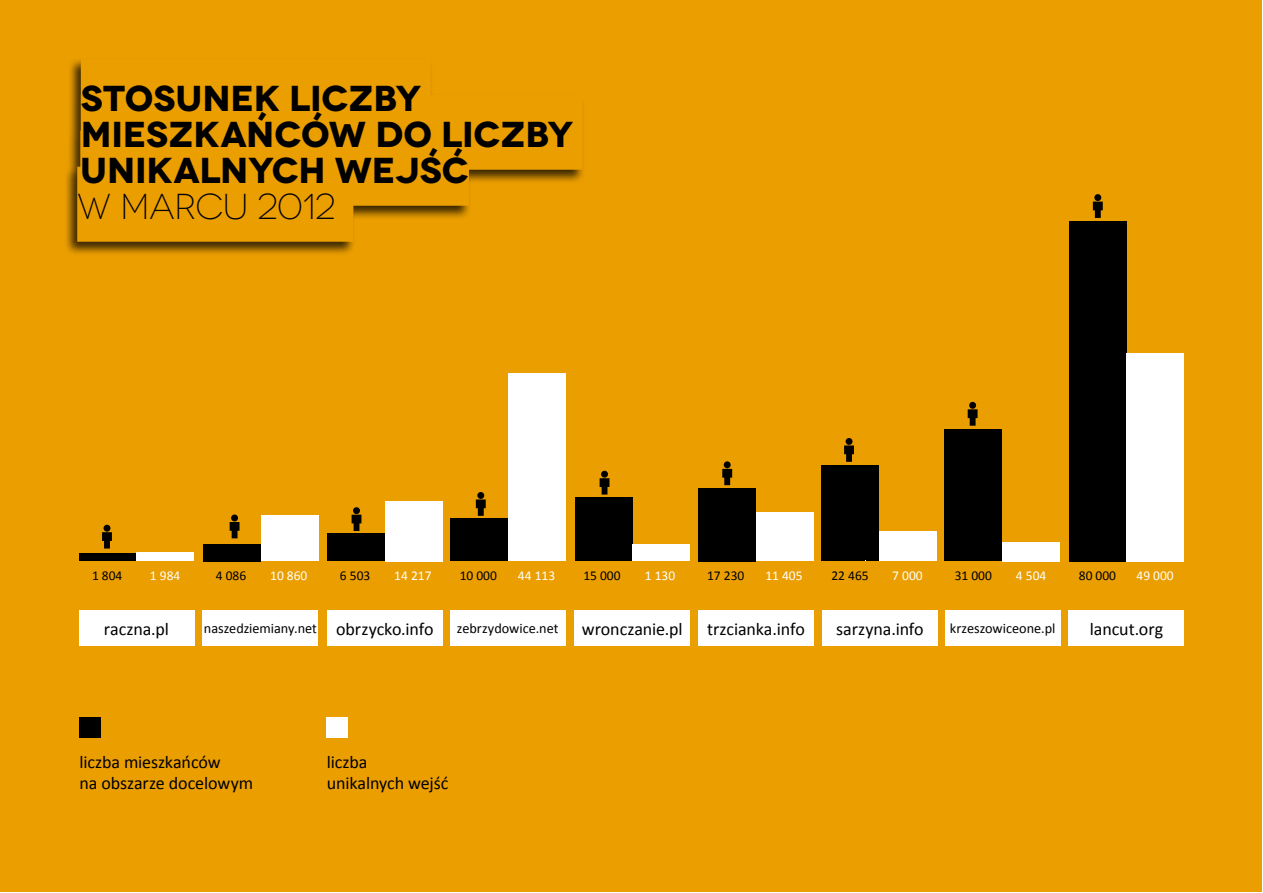
<style>
.page{position:relative;width:1263px;height:893px;background:#fff}
.page>*{position:absolute;margin:0;border:0;box-sizing:border-box;transform-origin:0 0}
.t1{font:700 36px/36px "Novecentowide";letter-spacing:-.005em;color:#000}
.t2{font:300 36px "Novecentowide";letter-spacing:-.02em;color:#000}
.t3{font:18px/21px "Calibri";letter-spacing:-.005em;color:#000}
.t4{font:14.25px "Calibri";color:#000}
.t5{font:13.5px "Calibri";color:#000}
.t6{font:13.5px "Calibri";color:#fff}
.s1{font-size:18px}
</style>
<div class="page">
<div style="left:1px;top:1px;width:1261px;height:891px;background:#eb9e00"></div>
<div style="left:64px;top:57px;width:522px;height:200px;background:#000;opacity:.75"></div>
<div style="left:81px;top:59px;width:350px;height:75px;background:#eb9e00"></div>
<div style="left:81px;top:95px;width:502px;height:75px;background:#eb9e00"></div>
<div style="left:80px;top:131px;width:389px;height:75px;background:#eb9e00"></div>
<div style="left:77px;top:167px;width:276px;height:75px;background:#eb9e00"></div>
<div style="left:450px;top:610px;width:115px;height:36px;background:#fff"></div>
<div style="left:1069px;top:610px;width:115px;height:36px;background:#fff"></div>
<div style="left:203px;top:610px;width:115px;height:36px;background:#fff"></div>
<div style="left:575px;top:610px;width:115px;height:36px;background:#fff"></div>
<div style="left:327px;top:610px;width:116px;height:36px;background:#fff"></div>
<div style="left:79px;top:610px;width:115px;height:36px;background:#fff"></div>
<div style="left:450px;top:519px;width:58px;height:42px;background:#000"></div>
<div style="left:1069px;top:221px;width:57px;height:340px;background:#000"></div>
<div style="left:79px;top:553px;width:58px;height:8px;background:#000"></div>
<div style="left:204px;top:544px;width:57px;height:17px;background:#000"></div>
<div style="left:575px;top:497px;width:57px;height:64px;background:#000"></div>
<div style="left:327px;top:534px;width:58px;height:27px;background:#000"></div>
<div style="left:508px;top:374px;width:57px;height:187px;background:#fff"></div>
<div style="left:1126px;top:353px;width:58px;height:208px;background:#fff"></div>
<div style="left:136px;top:553px;width:58px;height:8px;background:#fff"></div>
<div style="left:261px;top:515px;width:58px;height:46px;background:#fff"></div>
<div style="left:632px;top:545px;width:58px;height:16px;background:#fff"></div>
<div style="left:385px;top:501px;width:57px;height:60px;background:#fff"></div>
<div style="left:698px;top:610px;width:116px;height:36px;background:#fff"></div>
<div style="left:698px;top:488px;width:58px;height:73px;background:#000"></div>
<div style="left:756px;top:513px;width:58px;height:48px;background:#fff"></div>
<svg style="left:102px;top:525px;width:10px;height:24px"></svg>
<svg style="left:230px;top:514px;width:9px;height:24px"></svg>
<svg style="left:352px;top:507px;width:9px;height:24px"></svg>
<svg style="left:476px;top:492px;width:10px;height:24px"></svg>
<svg style="left:600px;top:471px;width:9px;height:24px"></svg>
<svg style="left:722px;top:461px;width:10px;height:24px"></svg>
<svg style="left:844px;top:438px;width:10px;height:24px"></svg>
<svg style="left:1093px;top:194px;width:10px;height:24px"></svg>
<div style="left:945px;top:610px;width:115px;height:36px;background:#fff"></div>
<div style="left:944px;top:429px;width:58px;height:132px;background:#000"></div>
<div style="left:1002px;top:542px;width:58px;height:19px;background:#fff"></div>
<svg style="left:968px;top:402px;width:9px;height:24px"></svg>
<div style="left:822px;top:610px;width:116px;height:36px;background:#fff"></div>
<div style="left:821px;top:466px;width:58px;height:95px;background:#000"></div>
<div style="left:879px;top:531px;width:57px;height:30px;background:#fff"></div>
<div style="left:79px;top:717px;width:22px;height:21px;background:#000"></div>
<div style="left:326px;top:717px;width:22px;height:21px;background:#fff"></div>
<h1 class="t1" style="left:80px;top:81px;width:495px">STOSUNEK LICZBY<br>MIESZKAŃCÓW DO LICZBY<br>UNIKALNYCH WEJŚĆ</h1>
<h1 class="t2" style="left:77px;top:186px;width:260px">W MARCU 2012</h1>
<p class="t5" style="left:92px;top:567px;width:32px">1 804</p>
<p class="t6" style="left:150px;top:567px;width:32px">1 984</p>
<p class="t5" style="left:216px;top:567px;width:32px">4 086</p>
<p class="t6" style="left:270px;top:567px;width:39px">10 860</p>
<p class="t5" style="left:340px;top:567px;width:32px">6 503</p>
<p class="t6" style="left:394px;top:567px;width:39px">14 217</p>
<p class="t5" style="left:460px;top:567px;width:39px">10 000</p>
<p class="t6" style="left:518px;top:567px;width:39px">44 113</p>
<p class="t5" style="left:583px;top:567px;width:39px">15 000</p>
<p class="t6" style="left:645px;top:567px;width:32px">1 130</p>
<p class="t5" style="left:707px;top:567px;width:39px">17 230</p>
<p class="t6" style="left:765px;top:567px;width:39px">11 405</p>
<p class="t5" style="left:955px;top:567px;width:39px">31 000</p>
<p class="t6" style="left:1016px;top:567px;width:32px">4 504</p>
<p class="t5" style="left:1079px;top:567px;width:39px">80 000</p>
<p class="t6" style="left:1136px;top:567px;width:39px">49 000</p>
<p class="t5" style="left:831px;top:567px;width:39px">22 465</p>
<p class="t6" style="left:892px;top:567px;width:32px">7 000</p>
<p class="t3" style="left:104px;top:618px;width:67px">raczna.pl</p>
<p class="t4" style="left:204px;top:619px;width:231px">naszedziemiany.net <span class="s1">obrzycko.info</span></p>
<p class="t4" style="left:457px;top:619px;width:103px">zebrzydowice.net</p>
<p class="t3" style="left:582px;top:618px;width:102px">wronczanie.pl</p>
<p class="t3" style="left:1090px;top:618px;width:75px">lancut.org</p>
<p class="t3" style="left:707px;top:618px;width:99px">trzcianka.info</p>
<p class="t4" style="left:950px;top:619px;width:107px">krzeszowiceone.pl</p>
<p class="t3" style="left:836px;top:618px;width:89px">sarzyna.info</p>
<p class="t3" style="left:79px;top:751px;width:175px">liczba mieszkańców<br>na obszarze docelowym</p>
<p class="t3" style="left:327px;top:751px;width:123px">liczba unikalnych wejść</p>
</div>
